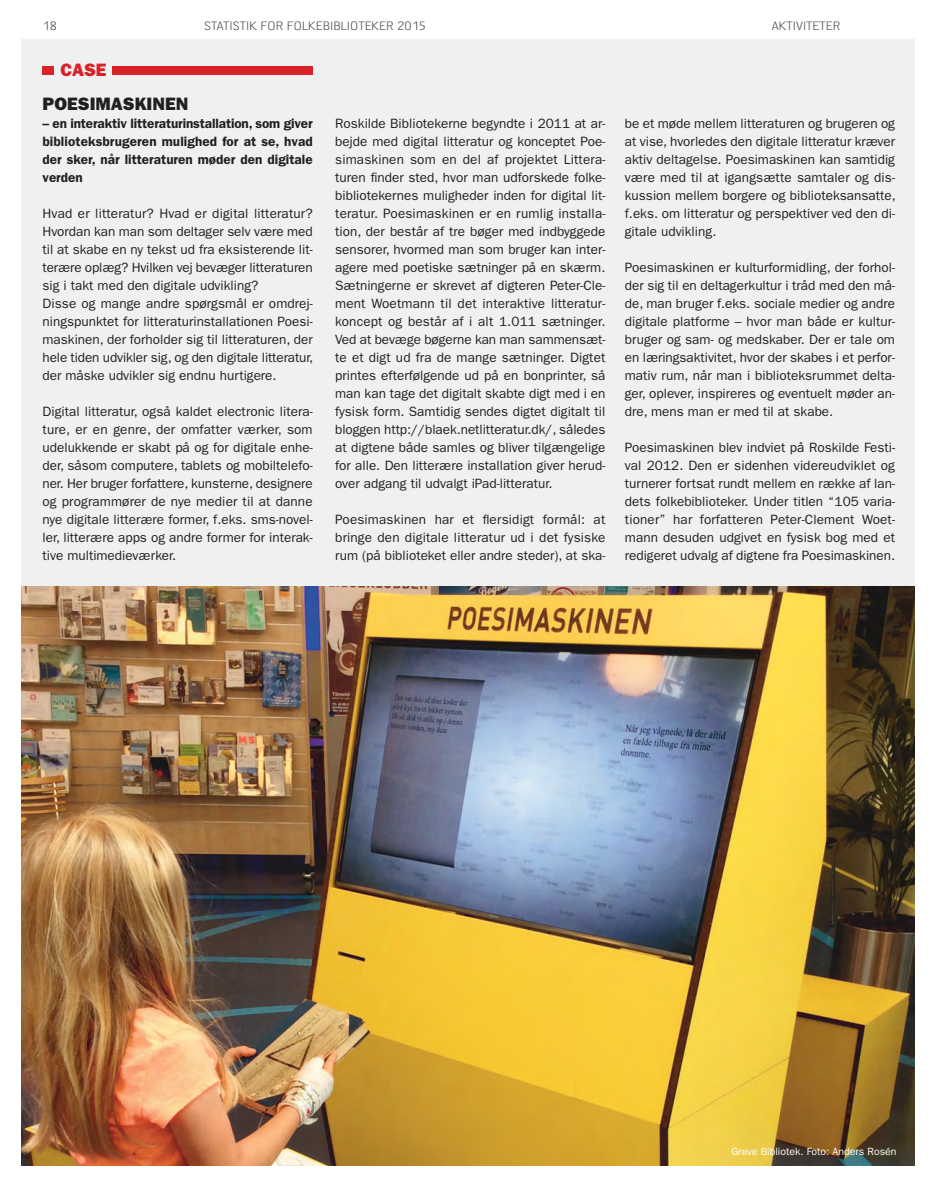
<style>
.page{position:relative;width:936px;height:1191px;background:#fff}
.page>*{position:absolute;margin:0;border:0;box-sizing:border-box;transform-origin:0 0}
.t1{font:18px "ITC Franklin Gothic Std Hvy";color:#231f20}
.t2{font:18px "ITC Franklin Gothic Std Hvy";color:#da2128}
.t3{font:13.5px/18px "ITC Franklin Gothic Std";color:#231f20;text-align:justify}
.t4{font:600 13.5px/18px "ITC Franklin Gothic Std";color:#231f20;text-align:justify}
.t5{font:300 12px "Access";color:#3c3d3e}
.t6{font:10.5px "ITC Franklin Gothic Std";color:#fff}
</style>
<div class="page">
<div style="left:21px;top:39px;width:893px;height:583px;background:#eff0f0"></div>
<div style="left:43px;top:67px;width:270px;height:8px;background:#da2128"></div>
<div style="left:54px;top:64px;width:58px;height:14px;background:#eff0f0"></div>
<img style="left:21px;top:587px;width:893px;height:578px">
<p class="t5" style="left:43px;top:21px;width:16px">18</p>
<p class="t5" style="left:204px;top:21px;width:223px">STATISTIK FOR FOLKEBIBLIOTEKER 2015</p>
<p class="t5" style="left:772px;top:21px;width:70px">AKTIVITETER</p>
<h1 class="t2" style="left:61px;top:59px;width:48px">CASE</h1>
<h1 class="t1" style="left:43px;top:94px;width:147px">POESIMASKINEN</h1>
<p class="t4" style="left:43px;top:116px;width:272px">– en interaktiv litteraturinstallation, som giver biblioteksbrugeren mulighed for at se, hvad der sker, når litteraturen møder den digitale verden</p>
<p class="t3" style="left:43px;top:206px;width:272px;text-align:left">Hvad er litteratur? Hvad er digital litteratur?<br>Hvordan kan man som deltager selv være med til at skabe en ny tekst ud fra eksisterende lit&shy;terære oplæg? Hvilken vej bevæger litteraturen sig i takt med den digitale udvikling?<br>Disse og mange andre spørgsmål er omdrej&shy;ningspunktet for litteraturinstallationen Poesi&shy;maskinen, der forholder sig til litteraturen, der hele tiden udvikler sig, og den digitale litteratur, der måske udvikler sig endnu hurtigere.</p>
<p class="t3" style="left:43px;top:404px;width:272px">Digital litteratur, også kaldet electronic litera&shy;ture, er en genre, der omfatter værker, som udelukkende er skabt på og for digitale enhe&shy;der, såsom computere, tablets og mobiltelefo&shy;ner. Her bruger forfattere, kunsterne, designere og programmører de nye medier til at danne nye digitale litterære former, f.eks. sms-novel&shy;ler, litterære apps og andre former for interak&shy;tive multimedieværker.</p>
<p class="t3" style="left:335px;top:116px;width:272px">Roskilde Bibliotekerne begyndte i 2011 at ar&shy;bejde med digital litteratur og konceptet Poe&shy;simaskinen som en del af projektet Littera&shy;turen finder sted, hvor man udforskede folke&shy;bibliotekernes muligheder inden for digital lit&shy;teratur. Poesimaskinen er en rumlig installa&shy;tion, der består af tre bøger med indbyggede sensorer, hvormed man som bruger kan inter&shy;agere med poetiske sætninger på en skærm.<br>Sætningerne er skrevet af digteren Peter-Cle&shy;ment Woetmann til det interaktive litteratur&shy;koncept og består af i alt 1.011 sætninger.<br>Ved at bevæge bøgerne kan man sammensæt&shy;te et digt ud fra de mange sætninger. Digtet printes efterfølgende ud på en bonprinter, så man kan tage det digitalt skabte digt med i en fysisk form. Samtidig sendes digtet digitalt til bloggen http://blaek.netlitteratur.dk/, således at digtene både samles og bliver tilgængelige for alle. Den litterære installation giver herud&shy;over adgang til udvalgt iPad-litteratur.</p>
<p class="t3" style="left:335px;top:512px;width:272px">Poesimaskinen har et flersidigt formål: at bringe den digitale litteratur ud i det fysiske rum (på biblioteket eller andre steder), at ska-</p>
<p class="t3" style="left:625px;top:116px;width:272px">be et møde mellem litteraturen og brugeren og at vise, hvorledes den digitale litteratur kræver aktiv deltagelse. Poesimaskinen kan samtidig være med til at igangsætte samtaler og dis&shy;kussion mellem borgere og biblioteksansatte, f.eks. om litteratur og perspektiver ved den di&shy;gitale udvikling.</p>
<p class="t3" style="left:625px;top:260px;width:272px">Poesimaskinen er kulturformidling, der forhol&shy;der sig til en deltagerkultur i tråd med den må&shy;de, man bruger f.eks. sociale medier og andre digitale platforme – hvor man både er kultur&shy;bruger og sam- og medskaber. Der er tale om en læringsaktivitet, hvor der skabes i et perfor&shy;mativ rum, når man i biblioteksrummet delta&shy;ger, oplever, inspireres og eventuelt møder an&shy;dre, mens man er med til at skabe.</p>
<p class="t3" style="left:625px;top:440px;width:272px">Poesimaskinen blev indviet på Roskilde Festi&shy;val 2012. Den er sidenhen videreudviklet og turnerer fortsat rundt mellem en række af lan&shy;dets folkebiblioteker. Under titlen “105 varia&shy;tioner” har forfatteren Peter-Clement Woet&shy;mann desuden udgivet en fysisk bog med et redigeret udvalg af digtene fra Poesimaskinen.</p>
<p class="t6" style="left:731px;top:1147px;width:167px">Greve Bibliotek. Foto: Anders Rosén</p>
</div>
